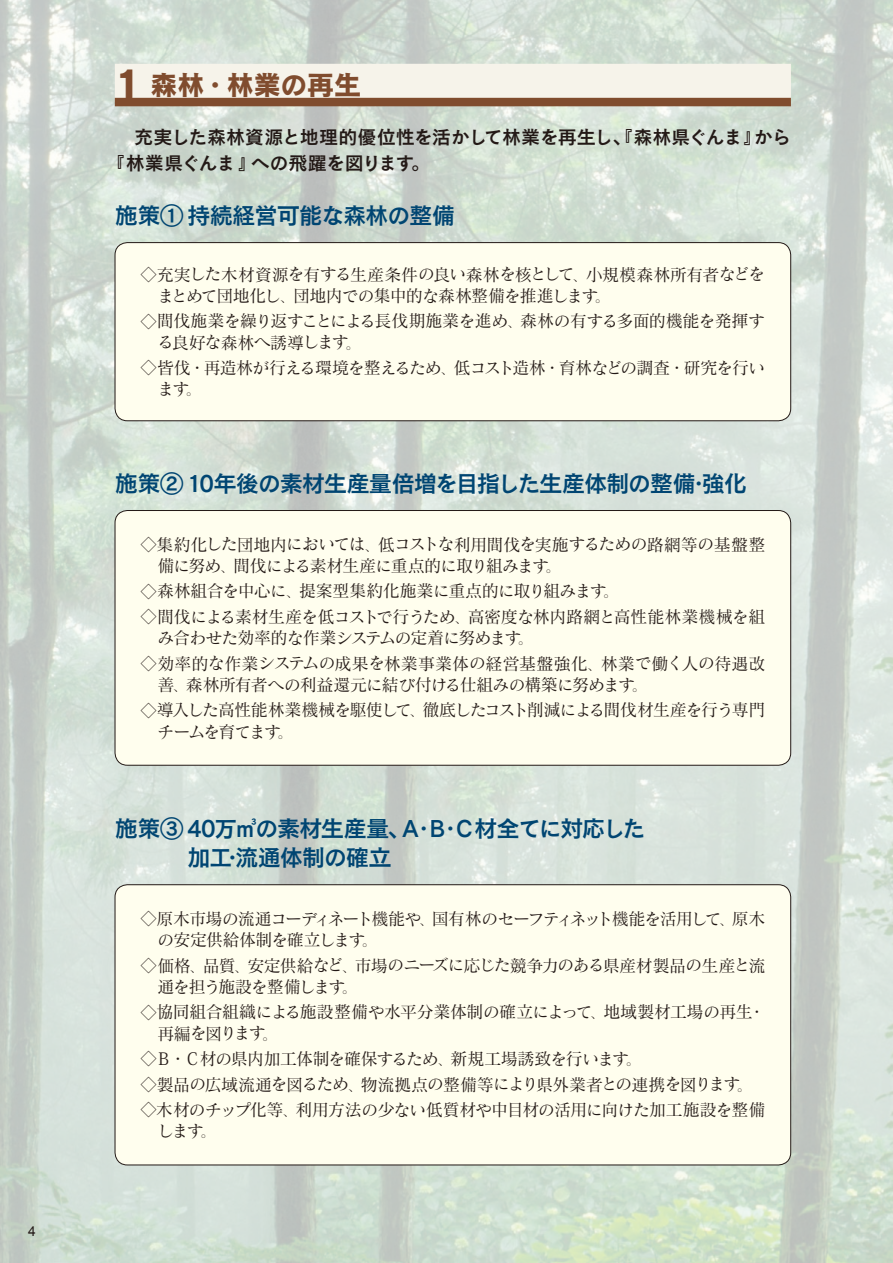
<style>
.page{position:relative;width:893px;height:1263px;background:#fff}
.page>*{position:absolute;margin:0;border:0;box-sizing:border-box;transform-origin:0 0}
.t1{font:27.6px "Cezanne Pro B";letter-spacing:-.025em;color:#804c2e}
.t2{font:23.4px/29.7px "Cezanne Pro DB";letter-spacing:-.055em;color:#004572}
.t3{font:19.2px/25.5px "Cezanne Pro DB";letter-spacing:-.035em;color:#231916}
.t4{font:16.95px/25.5px "Matisse Pro M";letter-spacing:-.015em;color:#231916}
.t5{font:16.65px "Matisse Pro M";letter-spacing:-.09em;color:#231916}
.t6{font:16.65px "Matisse Pro M";letter-spacing:-.15em;color:#231916}
.t7{font:13.8px "Arial";color:#231916}
.s1{font-size:42.45px}
.s2{font-family:"Koz Min Pro"}
.s3{font-size:16.65px}
.s4{font-family:"Matisse Pro L";font-size:14.4px}
.s5{font-size:16.95px}
.s6{font-family:"Koz Min Pro";font-size:16.95px}
</style>
<div class="page">
<img style="left:0;top:0;width:893px;height:1263px">
<div style="left:115px;top:64px;width:676px;height:38px;background:#f6f3ea"></div>
<div style="left:115px;top:98px;width:676px;height:8px;background:#804c2e"></div>
<div style="left:115px;top:243px;width:676px;height:178px;background:#fffeee;border-radius:13px"></div>
<div style="left:115px;top:242px;width:676px;height:179px;border:1px solid #231916;border-radius:13px"></div>
<div style="left:115px;top:510px;width:676px;height:255px;background:#fffeee;border-radius:13px"></div>
<div style="left:115px;top:510px;width:676px;height:255px;border:1px solid #231916;border-radius:13px"></div>
<div style="left:115px;top:885px;width:676px;height:280px;background:#fffeee;border-radius:13px"></div>
<p class="t7" style="left:28px;top:1222px;width:9px">4</p>
<h1 class="t1" style="left:115px;top:68px;width:248px"><span class="s1">1</span> 森林・林業の再生</h1>
<p class="t3" style="left:105px;top:124px;width:687px;text-indent:10px">　充実した森林資源と地理的優位性を活かして林業を再生し、『森林県ぐんま』から『林業県ぐんま』への飛躍を図ります。</p>
<h2 class="t2" style="left:115px;top:200px;width:342px">施策① 持続経営可能な森林の整備</h2>
<p class="t4" style="left:158px;top:263px;width:609px;line-height:21.3px;text-indent:-17px"><span class="s2">◇</span>充実<span class="s3">した</span>木材資源<span class="s3">を</span>有<span class="s3">する</span>生産条件<span class="s3">の</span>良<span class="s3">い</span>森林<span class="s3">を</span>核<span class="s3">として</span><span class="s4">、</span>小規模森林所有者<span class="s3">などをまとめて</span>団地化<span class="s3">し</span><span class="s4">、</span>団地内<span class="s3">での</span>集中的<span class="s3">な</span>森林整備<span class="s3">を</span>推進<span class="s3">します</span><span class="s4">。</span></p>
<p class="t4" style="left:140px;top:308px;width:626px"><span class="s2">◇</span>間伐施業<span class="s3">を</span>繰<span class="s3">り</span>返<span class="s3">すことによる</span>長伐期施業<span class="s3">を</span>進<span class="s3">め</span><span class="s4">、</span>森林<span class="s3">の</span>有<span class="s3">する</span>多面的機能<span class="s3">を</span>発揮<span class="s3">す</span></p>
<p class="t5" style="left:158px;top:332px;width:204px">る<span class="s5">良好</span>な<span class="s5">森林</span>へ<span class="s5">誘導</span>します<span class="s4">。</span></p>
<p class="t4" style="left:140px;top:355px;width:626px"><span class="s2">◇</span>皆伐・再造林<span class="s3">が</span>行<span class="s3">える</span>環境<span class="s3">を</span>整<span class="s3">えるため</span><span class="s4">、</span>低<span class="s3">コスト</span>造林・育林<span class="s3">などの</span>調査・研究<span class="s3">を</span>行<span class="s3">い</span></p>
<p class="t5" style="left:158px;top:379px;width:44px">ます<span class="s4">。</span></p>
<h2 class="t2" style="left:115px;top:468px;width:634px">施策② 10年後の素材生産量倍増を目指した生産体制の整備・強化</h2>
<p class="t4" style="left:157px;top:533px;width:610px;line-height:21.3px;text-indent:-17px"><span class="s2">◇</span>集約化<span class="s3">した</span>団地内<span class="s3">においては</span><span class="s4">、</span>低<span class="s3">コストな</span>利用間伐<span class="s3">を</span>実施<span class="s3">するための</span>路網等<span class="s3">の</span>基盤整備<span class="s3">に</span>努<span class="s3">め</span><span class="s4">、</span>間伐<span class="s3">による</span>素材生産<span class="s3">に</span>重点的<span class="s3">に</span>取<span class="s3">り</span>組<span class="s3">みます</span><span class="s4">。</span></p>
<p class="t4" style="left:140px;top:578px;width:627px"><span class="s2">◇</span>森林組合<span class="s3">を</span>中心<span class="s3">に</span><span class="s4">、</span>提案型集約化施業<span class="s3">に</span>重点的<span class="s3">に</span>取<span class="s3">り</span>組<span class="s3">みます</span><span class="s4">。<br></span><span class="s2">◇</span>間伐<span class="s3">による</span>素材生産<span class="s3">を</span>低<span class="s3">コストで</span>行<span class="s3">うため</span><span class="s4">、</span>高密度<span class="s3">な</span>林内路網<span class="s3">と</span>高性能林業機械<span class="s3">を</span>組</p>
<p class="t5" style="left:158px;top:627px;width:376px">み<span class="s5">合</span>わせた<span class="s5">効率的</span>な<span class="s5">作業</span>システムの<span class="s5">定着</span>に<span class="s5">努</span>めます<span class="s4">。</span></p>
<p class="t4" style="left:157px;top:652px;width:610px;line-height:21.3px;text-indent:-17px"><span class="s2">◇</span>効率的<span class="s3">な</span>作業<span class="s3">システムの</span>成果<span class="s3">を</span>林業事業体<span class="s3">の</span>経営基盤強化<span class="s4">、</span>林業<span class="s3">で</span>働<span class="s3">く</span>人<span class="s3">の</span>待遇改善<span class="s4">、</span>森林所有者<span class="s3">への</span>利益還元<span class="s3">に</span>結<span class="s3">び</span>付<span class="s3">ける</span>仕組<span class="s3">みの</span>構築<span class="s3">に</span>努<span class="s3">めます</span><span class="s4">。</span></p>
<p class="t4" style="left:140px;top:697px;width:627px"><span class="s2">◇</span>導入<span class="s3">した</span>高性能林業機械<span class="s3">を</span>駆使<span class="s3">して</span><span class="s4">、</span>徹底<span class="s3">したコスト</span>削減<span class="s3">による</span>間伐材生産<span class="s3">を</span>行<span class="s3">う</span>専門</p>
<p class="t5" style="left:158px;top:721px;width:136px">チームを<span class="s5">育</span>てます<span class="s4">。</span></p>
<h2 class="t2" style="left:187px;top:813px;width:460px;text-indent:-72px">施策③ 40万㎥の素材生産量、Ａ・Ｂ・Ｃ材全てに対応した加工・流通体制の確立</h2>
<p class="t6" style="left:140px;top:908px;width:627px"><span class="s6">◇</span><span class="s5">原木市場</span>の<span class="s5">流通</span>コーディネート<span class="s5">機能</span>や<span class="s4">、</span><span class="s5">国有林</span>のセーフティネット<span class="s5">機能</span>を<span class="s5">活用</span>して<span class="s4">、</span><span class="s5">原木</span></p>
<p class="t4" style="left:140px;top:926px;width:627px;text-indent:17px"><span class="s3">の</span>安定供給体制<span class="s3">を</span>確立<span class="s3">します</span><span class="s4">。<br></span><span class="s2">◇</span>価格<span class="s4">、</span>品質<span class="s4">、</span>安定供給<span class="s3">など</span><span class="s4">、</span>市場<span class="s3">のニーズに</span>応<span class="s3">じた</span>競争力<span class="s3">のある</span>県産材製品<span class="s3">の</span>生産<span class="s3">と</span>流</p>
<p class="t4" style="left:140px;top:973px;width:627px;text-indent:17px">通<span class="s3">を</span>担<span class="s3">う</span>施設<span class="s3">を</span>整備<span class="s3">します</span><span class="s4">。<br></span><span class="s2">◇</span>協同組合組織<span class="s3">による</span>施設整備<span class="s3">や</span>水平分業体制<span class="s3">の</span>確立<span class="s3">によって</span><span class="s4">、</span>地域製材工場<span class="s3">の</span>再生・</p>
<p class="t5" style="left:157px;top:1023px;width:121px"><span class="s5">再編</span>を<span class="s5">図</span>ります<span class="s4">。</span></p>
<p class="t4" style="left:140px;top:1046px;width:627px"><span class="s2">◇Ｂ</span>・<span class="s2">Ｃ</span>材<span class="s3">の</span>県内加工体制<span class="s3">を</span>確保<span class="s3">するため</span><span class="s4">、</span>新規工場誘致<span class="s3">を</span>行<span class="s3">います</span><span class="s4">。<br></span><span class="s2">◇</span>製品<span class="s3">の</span>広域流通<span class="s3">を</span>図<span class="s3">るため</span><span class="s4">、</span>物流拠点<span class="s3">の</span>整備等<span class="s3">により</span>県外業者<span class="s3">との</span>連携<span class="s3">を</span>図<span class="s3">ります</span><span class="s4">。</span><span class="s2">◇</span>木材<span class="s3">のチップ</span>化等<span class="s4">、</span>利用方法<span class="s3">の</span>少<span class="s3">ない</span>低質材<span class="s3">や</span>中目材<span class="s3">の</span>活用<span class="s3">に</span>向<span class="s3">けた</span>加工施設<span class="s3">を</span>整備</p>
<p class="t5" style="left:158px;top:1120px;width:59px">します<span class="s4">。</span></p>
</div>
